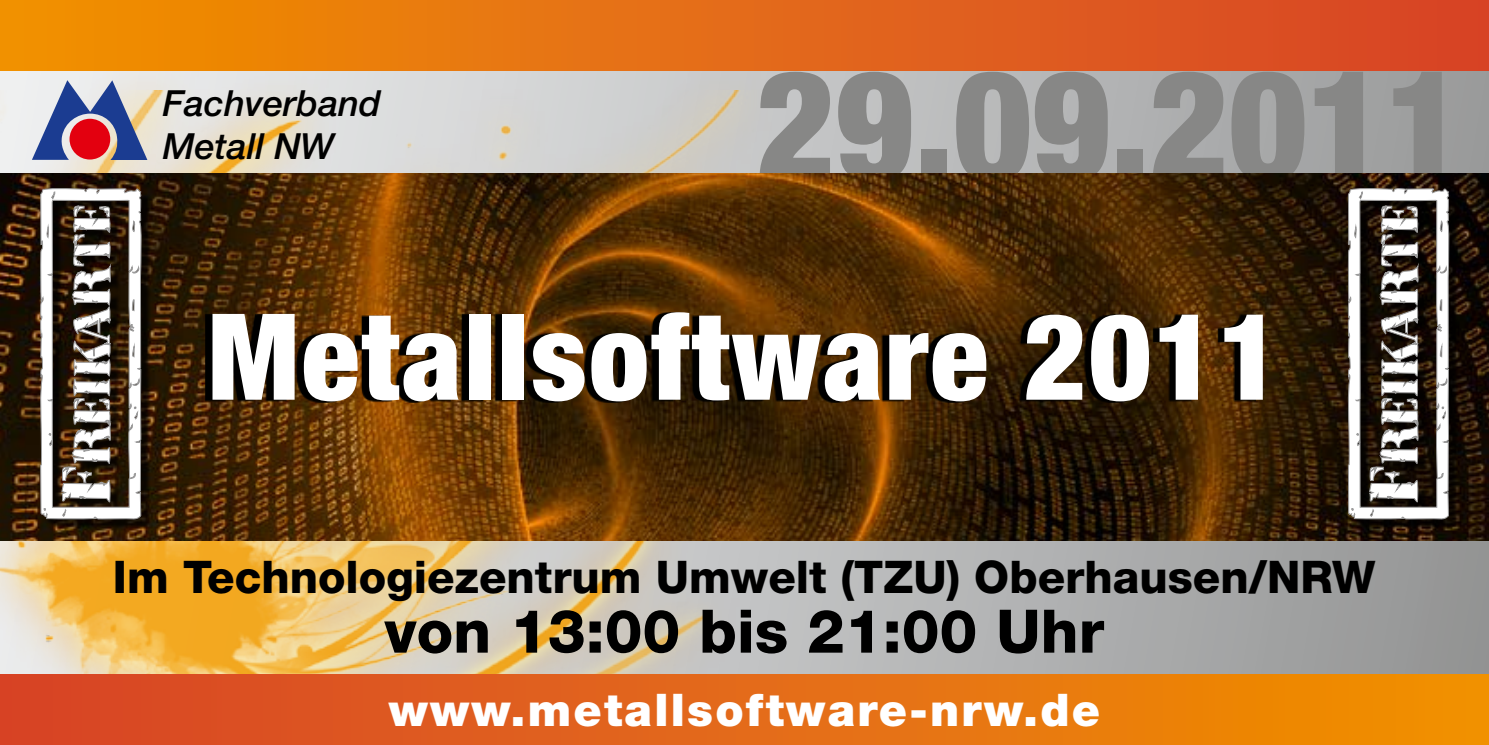
<style>
.page{position:relative;width:1489px;height:745px;background:#fff}
.page>*{position:absolute;margin:0;border:0;box-sizing:border-box;transform-origin:0 0}
.t1{font:900 condensed 151.25px "Helvetica Neue LT Std";color:#878786}
.t2{font:900 condensed 120px "Helvetica Neue LT Std";letter-spacing:.02em;color:#fff}
.t3{font:800 60px "Helvetica Neue LT Std";color:#000}
.t4{font:800 45px "Helvetica Neue LT Std";color:#000}
.t5{font:900 45px "Helvetica Neue LT Std";letter-spacing:.05em;color:#fff}
.t6{font:italic 500 36px/43.2px "Helvetica Neue LT Std";color:#000}
</style>
<div class="page">
<svg style="left:807px;top:71px;width:681px;height:602px;background:#ababac"></svg>
<div style="left:0;top:39px;width:807px;height:679px;background:#f7a42f;opacity:.75"></div>
<img style="left:0;top:91px;width:774px;height:582px">
<svg style="left:32px;top:80px;width:115px;height:80px;background:#8f9aba"></svg>
<div style="left:69px;top:119px;width:41px;height:40px;background:#e3000f;border-radius:50%"></div>
<div style="left:0;top:0;width:1488px;height:71px;background:linear-gradient(to right,#f19200,#d6432b)"></div>
<div style="left:0;top:673px;width:1488px;height:71px;background:linear-gradient(to right,#d6432b,#f19200)"></div>
<img style="left:0;top:173px;width:1488px;height:367px">
<svg style="left:205px;top:312px;width:1050px;height:90px;background:#271502"></svg>
<div style="left:45px;top:193px;width:107px;height:336px;background:#000;opacity:.75"></div>
<svg style="left:40px;top:187px;width:102px;height:332px"></svg>
<div style="left:1352px;top:193px;width:107px;height:336px;background:#000;opacity:.75"></div>
<svg style="left:1347px;top:187px;width:102px;height:332px"></svg>
<p class="t6" style="left:163px;top:81px;width:220px">Fachverband<br>Metall NW</p>
<h1 class="t1" style="left:756px;top:32px;width:709px">29.09.2011</h1>
<h2 class="t2" style="left:208px;top:283px;width:1074px">Metallsoftware 2011</h2>
<p class="t4" style="left:113px;top:549px;width:1263px">Im Technologiezentrum Umwelt (TZU) Oberhausen/NRW</p>
<h3 class="t3" style="left:384px;top:595px;width:721px">von 13:00 bis 21:00 Uhr</h3>
<p class="t5" style="left:389px;top:682px;width:713px">www.metallsoftware-nrw.de</p>
</div>
